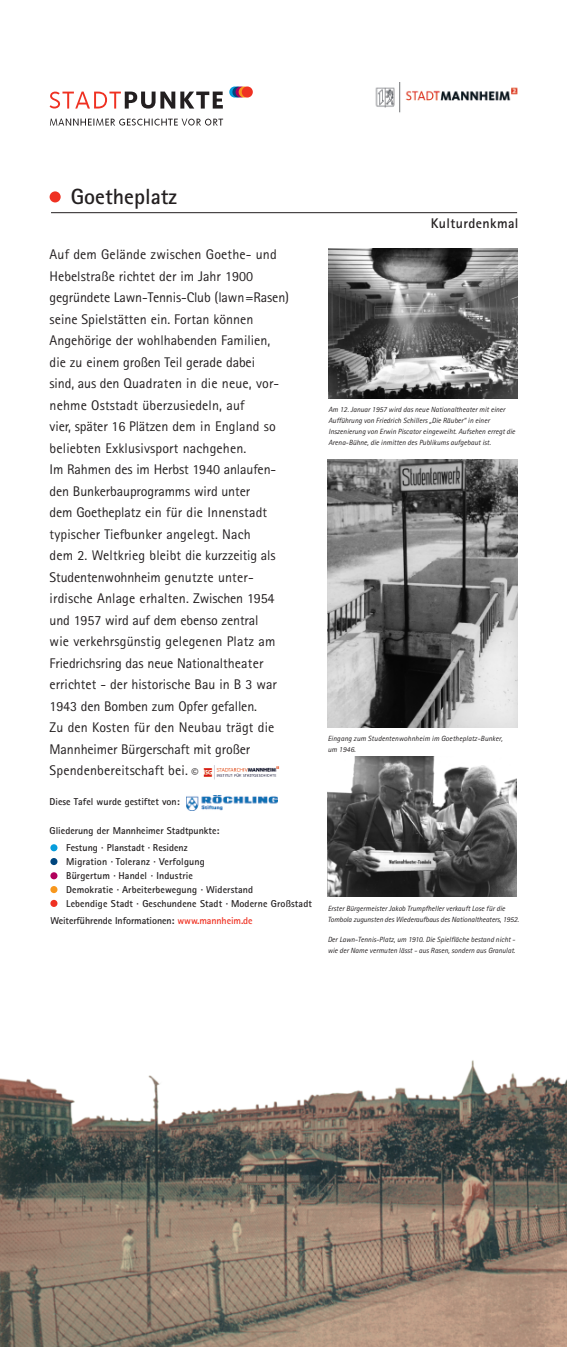
<style>
.page{position:relative;width:567px;height:1347px;background:#fff}
.page>*{position:absolute;margin:0;border:0;box-sizing:border-box;transform-origin:0 0}
.t1{font:700 22px "Rotis Sans Serif";color:#231f20}
.t2{font:14px/21.5px "Rotis Sans Serif";color:#231f20}
.t3{font:700 14px "Rotis Sans Serif";letter-spacing:.025em;color:#231f20}
.t4{font:700 10px/14px "Rotis Sans Serif";letter-spacing:.01em;color:#231f20}
.t5{font:700 10px "Rotis Sans Serif";letter-spacing:-.01em;color:#231f20}
.t6{font:italic 7.5px/11px "Rotis Sans Serif";color:#231f20}
.s1{font-weight:300}
.s2{color:#ef3122}
</style>
<div class="page">
<img style="left:0;top:1060px;width:567px;height:286px">
<svg style="left:229px;top:86px;width:11px;height:12px"></svg>
<svg style="left:232px;top:86px;width:11px;height:12px"></svg>
<svg style="left:236px;top:86px;width:11px;height:12px"></svg>
<svg style="left:239px;top:86px;width:11px;height:12px"></svg>
<div style="left:242px;top:86px;width:11px;height:12px;background:#ef3122;border-radius:50%"></div>
<img style="left:375px;top:83px;width:143px;height:30px">
<svg style="left:50px;top:92px;width:173px;height:17px"></svg>
<svg style="left:50px;top:119px;width:173px;height:7px"></svg>
<img style="left:203px;top:765px;width:76px;height:14px">
<hr style="left:51px;top:212px;width:466px;height:1px;background:#231f20">
<div style="left:50px;top:191px;width:11px;height:11px;background:#ef3122;border-radius:50%"></div>
<img style="left:187px;top:795px;width:90px;height:15px">
<img style="left:328px;top:460px;width:189px;height:267px">
<img style="left:329px;top:248px;width:188px;height:150px">
<img style="left:328px;top:756px;width:188px;height:141px">
<div style="left:50px;top:886px;width:7px;height:7px;background:#f7971d;border-radius:50%"></div>
<div style="left:50px;top:900px;width:7px;height:7px;background:#ef3122;border-radius:50%"></div>
<div style="left:50px;top:872px;width:7px;height:7px;background:#b1015c;border-radius:50%"></div>
<div style="left:50px;top:858px;width:7px;height:7px;background:#00467e;border-radius:50%"></div>
<div style="left:50px;top:844px;width:7px;height:7px;background:#069ddc;border-radius:50%"></div>
<h1 class="t1" style="left:71px;top:189px;width:108px">Goetheplatz</h1>
<p class="t2" style="left:50px;top:245px;width:241px">Auf dem Gelände zwischen Goethe- und Hebelstraße richtet der im Jahr 1900 gegründete Lawn-Tennis-Club (lawn=Rasen) seine Spielstätten ein. Fortan können Angehörige der wohlhabenden Familien, die zu einem großen Teil gerade dabei<br>sind, aus den Quadraten in die neue, vor&shy;nehme Oststadt überzusiedeln, auf<br>vier, später 16 Plätzen dem in England so beliebten Exklusivsport nachgehen.<br>Im Rahmen des im Herbst 1940 anlaufen&shy;den Bunkerbauprogramms wird unter<br>dem Goetheplatz ein für die Innenstadt typischer Tiefbunker angelegt. Nach<br>dem 2. Weltkrieg bleibt die kurzzeitig als Studentenwohnheim genutzte unter&shy;irdische Anlage erhalten. Zwischen 1954 und 1957 wird auf dem ebenso zentral<br>wie verkehrsgünstig gelegenen Platz am Friedrichsring das neue Nationaltheater errichtet - der historische Bau in B 3 war 1943 den Bomben zum Opfer gefallen.<br>Zu den Kosten für den Neubau trägt die Mannheimer Bürgerschaft mit großer Spendenbereitschaft bei. <span class="s1">©</span></p>
<p class="t4" style="left:50px;top:795px;width:132px">Diese Tafel wurde gestiftet von:</p>
<p class="t4" style="left:50px;top:825px;width:171px">Gliederung der Mannheimer Stadtpunkte:</p>
<p class="t4" style="left:66px;top:841px;width:247px">Festung · Planstadt · Residenz<br>Migration · Toleranz · Verfolgung<br>Bürgertum · Handel · Industrie<br>Demokratie · Arbeiterbewegung · Widerstand<br>Lebendige Stadt · Geschundene Stadt · Moderne Großstadt</p>
<p class="t5" style="left:50px;top:916px;width:204px">Weiterführende Informationen: <span class="s2">www.mannheim.de</span></p>
<p class="t3" style="left:431px;top:219px;width:89px">Kulturdenkmal</p>
<p class="t6" style="left:328px;top:404px;width:188px">Am 12. Januar 1957 wird das neue Nationaltheater mit einer Aufführung von Friedrich Schillers „Die Räuber“ in einer Inszenierung von Erwin Piscator eingeweiht. Aufsehen erregt die Arena-Bühne, die inmitten des Publikums aufgebaut ist.</p>
<p class="t6" style="left:328px;top:733px;width:176px">Eingang zum Studentenwohnheim im Goetheplatz-Bunker, um 1946.</p>
<p class="t6" style="left:328px;top:903px;width:193px">Erster Bürgermeister Jakob Trumpfheller verkauft Lose für die<br>Tombola zugunsten des Wiederaufbaus des Nationaltheaters, 1952.</p>
<p class="t6" style="left:328px;top:934px;width:189px">Der Lawn-Tennis-Platz, um 1910. Die Spielfläche bestand nicht - wie der Name vermuten lässt - aus Rasen, sondern aus Granulat.</p>
</div>
